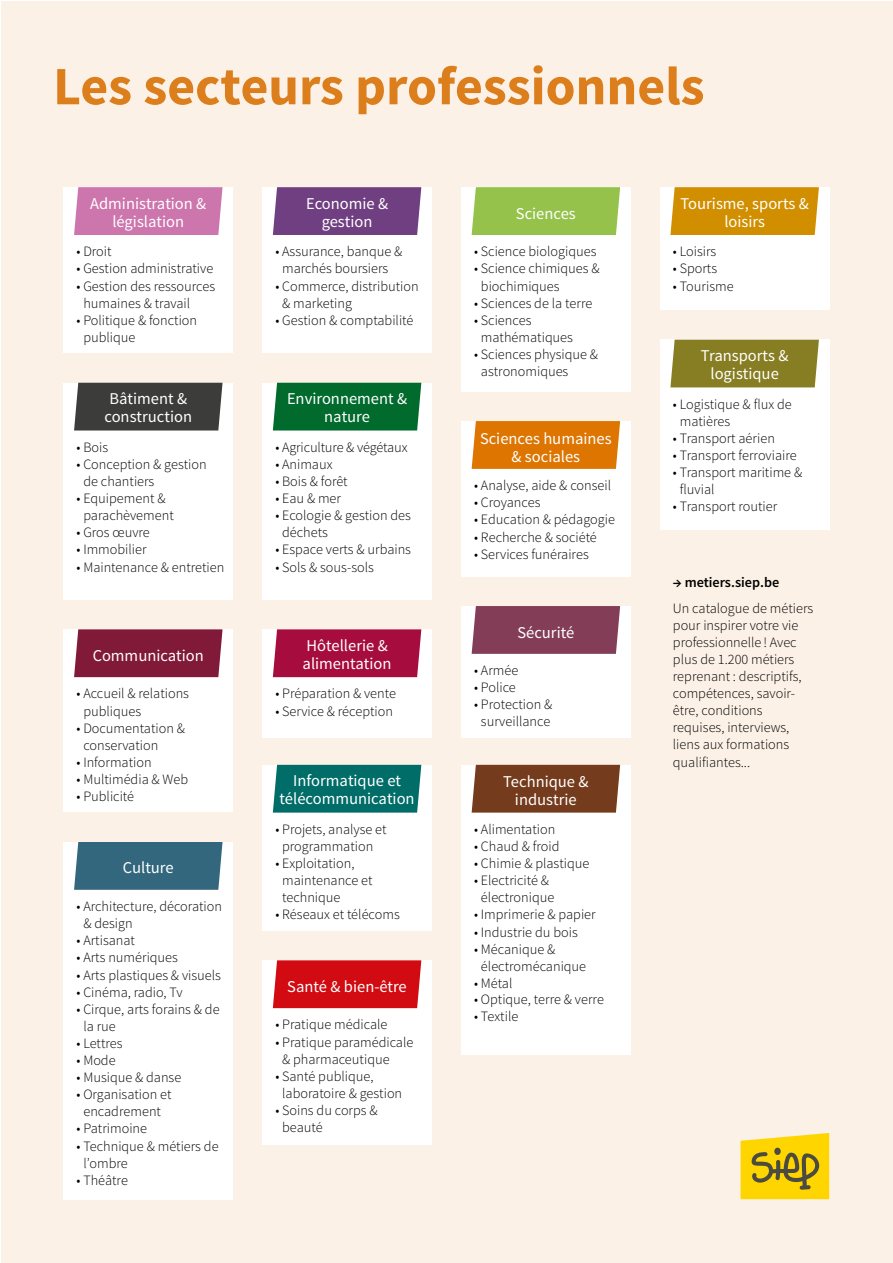
<style>
.page{position:relative;width:893px;height:1263px;background:#fff}
.page>*{position:absolute;margin:0;border:0;box-sizing:border-box;transform-origin:0 0}
.t1{font:700 54px "Source Sans Pro";color:#db7e1b}
.t2{font:16.5px/18px "Source Sans Pro";color:#fff;text-align:center}
.t3{font:300 14.25px/17.1px "Source Sans Pro";color:#000}
.t4{font:600 14.25px "Source Sans Pro";color:#000}
</style>
<div class="page">
<div style="left:2px;top:1px;width:891px;height:1261px;background:#fbf1e6"></div>
<svg style="left:741px;top:1133px;width:88px;height:66px;background:#e0bf17"></svg>
<div style="left:774px;top:1148px;width:7px;height:7px;background:#4b4b3f;border-radius:50%"></div>
<div style="left:263px;top:383px;width:169px;height:217px;background:#fff"></div>
<div style="left:461px;top:187px;width:169px;height:204px;background:#fff"></div>
<div style="left:660px;top:187px;width:169px;height:123px;background:#fff"></div>
<div style="left:273px;top:383px;width:148px;height:47px;background:#006b2d"></div>
<div style="left:472px;top:187px;width:148px;height:48px;background:#94c24a"></div>
<div style="left:670px;top:187px;width:149px;height:48px;background:#d18f00"></div>
<div style="left:64px;top:187px;width:169px;height:166px;background:#fff"></div>
<div style="left:74px;top:187px;width:149px;height:48px;background:#cd75ad"></div>
<div style="left:64px;top:383px;width:169px;height:217px;background:#fff"></div>
<div style="left:74px;top:383px;width:149px;height:47px;background:#3c3c3b"></div>
<div style="left:64px;top:629px;width:169px;height:183px;background:#fff"></div>
<div style="left:74px;top:629px;width:149px;height:48px;background:#811939"></div>
<div style="left:64px;top:842px;width:169px;height:357px;background:#fff"></div>
<div style="left:74px;top:842px;width:149px;height:48px;background:#32677d"></div>
<div style="left:263px;top:765px;width:169px;height:165px;background:#fff"></div>
<div style="left:273px;top:765px;width:148px;height:48px;background:#006d68"></div>
<div style="left:263px;top:187px;width:169px;height:166px;background:#fff"></div>
<div style="left:273px;top:187px;width:148px;height:48px;background:#6f3f81"></div>
<div style="left:263px;top:629px;width:169px;height:109px;background:#fff"></div>
<div style="left:273px;top:629px;width:148px;height:48px;background:#a60d3e"></div>
<div style="left:263px;top:960px;width:169px;height:185px;background:#fff"></div>
<div style="left:273px;top:960px;width:148px;height:48px;background:#d20a11"></div>
<div style="left:461px;top:421px;width:169px;height:155px;background:#fff"></div>
<svg style="left:472px;top:421px;width:148px;height:48px;background:#dd7907"></svg>
<div style="left:461px;top:606px;width:169px;height:132px;background:#fff"></div>
<svg style="left:472px;top:606px;width:148px;height:48px;background:#86425a"></svg>
<div style="left:461px;top:765px;width:169px;height:289px;background:#fff"></div>
<div style="left:472px;top:765px;width:148px;height:48px;background:#743b1c"></div>
<div style="left:660px;top:340px;width:169px;height:190px;background:#fff"></div>
<div style="left:670px;top:340px;width:149px;height:47px;background:#877d23"></div>
<h1 class="t1" style="left:53px;top:52px;width:653px">Les secteurs professionnels</h1>
<p class="t2" style="left:90px;top:195px;width:118px">Administration &amp; législation</p>
<p class="t3" style="left:77px;top:243px;width:37px">• Droit</p>
<p class="t3" style="left:77px;top:260px;width:138px">• Gestion administrative</p>
<p class="t3" style="left:83px;top:277px;width:133px;text-indent:-7px">• Gestion des ressources humaines &amp; travail</p>
<p class="t3" style="left:83px;top:311px;width:115px;text-indent:-7px">• Politique &amp; fonction publique</p>
<p class="t2" style="left:105px;top:390px;width:89px">Bâtiment &amp; construction</p>
<p class="t3" style="left:77px;top:439px;width:33px">• Bois</p>
<p class="t3" style="left:83px;top:456px;width:125px;text-indent:-7px">• Conception &amp; gestion de chantiers</p>
<p class="t3" style="left:77px;top:490px;width:99px;text-align:center">• Equipement &amp; parachèvement</p>
<p class="t3" style="left:77px;top:524px;width:75px">• Gros œuvre</p>
<p class="t3" style="left:77px;top:541px;width:72px">• Immobilier</p>
<p class="t3" style="left:77px;top:558px;width:149px">• Maintenance &amp; entretien</p>
<p class="t2" style="left:93px;top:647px;width:113px">Communication</p>
<p class="t3" style="left:83px;top:685px;width:107px;text-indent:-7px">• Accueil &amp; relations publiques</p>
<p class="t3" style="left:83px;top:719px;width:103px;text-indent:-7px">• Documentation &amp; conservation</p>
<p class="t3" style="left:77px;top:754px;width:77px">• Information</p>
<p class="t3" style="left:77px;top:771px;width:113px">• Multimédia &amp; Web</p>
<p class="t3" style="left:77px;top:788px;width:59px">• Publicité</p>
<p class="t2" style="left:123px;top:859px;width:52px">Culture</p>
<p class="t3" style="left:83px;top:898px;width:140px;text-indent:-7px">• Architecture, décoration &amp; design</p>
<p class="t3" style="left:77px;top:932px;width:60px">• Artisanat</p>
<p class="t3" style="left:77px;top:949px;width:103px">• Arts numériques</p>
<p class="t3" style="left:77px;top:966px;width:146px">• Arts plastiques &amp; visuels</p>
<p class="t3" style="left:77px;top:983px;width:107px">• Cinéma, radio, Tv</p>
<p class="t3" style="left:83px;top:1000px;width:138px;text-indent:-7px">• Cirque, arts forains &amp; de la rue</p>
<p class="t3" style="left:77px;top:1035px;width:48px">• Lettres</p>
<p class="t3" style="left:77px;top:1052px;width:41px">• Mode</p>
<p class="t3" style="left:77px;top:1069px;width:106px">• Musique &amp; danse</p>
<p class="t3" style="left:77px;top:1086px;width:97px;text-align:center">• Organisation et encadrement</p>
<p class="t3" style="left:77px;top:1120px;width:72px">• Patrimoine</p>
<p class="t3" style="left:83px;top:1137px;width:137px;text-indent:-7px">• Technique &amp; métiers de l’ombre</p>
<p class="t3" style="left:77px;top:1171px;width:53px">• Théâtre</p>
<p class="t2" style="left:306px;top:195px;width:84px">Economie &amp; gestion</p>
<p class="t3" style="left:275px;top:243px;width:129px;text-align:center">• Assurance, banque &amp; marchés boursiers</p>
<p class="t3" style="left:282px;top:277px;width:138px;text-indent:-7px">• Commerce, distribution &amp; marketing</p>
<p class="t3" style="left:275px;top:311px;width:140px">• Gestion &amp; comptabilité</p>
<p class="t2" style="left:287px;top:390px;width:122px">Environnement &amp; nature</p>
<p class="t3" style="left:275px;top:439px;width:134px">• Agriculture &amp; végétaux</p>
<p class="t3" style="left:275px;top:456px;width:59px">• Animaux</p>
<p class="t3" style="left:275px;top:473px;width:74px">• Bois &amp; forêt</p>
<p class="t3" style="left:275px;top:490px;width:67px">• Eau &amp; mer</p>
<p class="t3" style="left:282px;top:507px;width:130px;text-indent:-7px">• Ecologie &amp; gestion des déchets</p>
<p class="t3" style="left:275px;top:541px;width:137px">• Espace verts &amp; urbains</p>
<p class="t3" style="left:275px;top:558px;width:100px">• Sols &amp; sous-sols</p>
<p class="t2" style="left:303px;top:637px;width:91px;text-align:left">Hôtellerie &amp; alimentation</p>
<p class="t3" style="left:275px;top:685px;width:122px">• Préparation &amp; vente</p>
<p class="t3" style="left:275px;top:702px;width:119px">• Service &amp; réception</p>
<p class="t2" style="left:280px;top:772px;width:137px">Informatique et télécommunication</p>
<p class="t3" style="left:275px;top:821px;width:113px;text-align:center">• Projets, analyse et programmation</p>
<p class="t3" style="left:282px;top:855px;width:92px;text-indent:-7px">• Exploitation, maintenance et technique</p>
<p class="t3" style="left:275px;top:906px;width:126px">• Réseaux et télécoms</p>
<p class="t2" style="left:287px;top:978px;width:121px">Santé &amp; bien-être</p>
<p class="t3" style="left:275px;top:1016px;width:114px">• Pratique médicale</p>
<p class="t3" style="left:282px;top:1033px;width:133px;text-indent:-7px">• Pratique paramédicale &amp; pharmaceutique</p>
<p class="t3" style="left:282px;top:1067px;width:122px;text-indent:-7px">• Santé publique, laboratoire &amp; gestion</p>
<p class="t3" style="left:282px;top:1102px;width:97px;text-indent:-7px">• Soins du corps &amp; beauté</p>
<p class="t2" style="left:516px;top:204px;width:61px">Sciences</p>
<p class="t2" style="left:680px;top:195px;width:130px">Tourisme, sports &amp; loisirs</p>
<p class="t3" style="left:474px;top:243px;width:124px">• Science biologiques</p>
<p class="t3" style="left:481px;top:260px;width:120px;text-indent:-7px">• Science chimiques &amp; biochimiques</p>
<p class="t3" style="left:474px;top:294px;width:120px">• Sciences de la terre</p>
<p class="t3" style="left:481px;top:311px;width:94px;text-indent:-7px">• Sciences mathématiques</p>
<p class="t3" style="left:481px;top:346px;width:119px;text-indent:-7px">• Sciences physique &amp; astronomiques</p>
<p class="t2" style="left:480px;top:429px;width:133px">Sciences humaines &amp; sociales</p>
<p class="t3" style="left:474px;top:477px;width:138px">• Analyse, aide &amp; conseil</p>
<p class="t3" style="left:474px;top:494px;width:68px">• Croyances</p>
<p class="t3" style="left:474px;top:511px;width:142px">• Education &amp; pédagogie</p>
<p class="t3" style="left:474px;top:528px;width:124px">• Recherche &amp; société</p>
<p class="t3" style="left:474px;top:545px;width:116px">• Services funéraires</p>
<p class="t2" style="left:517px;top:623px;width:58px">Sécurité</p>
<p class="t3" style="left:474px;top:662px;width:46px">• Armée</p>
<p class="t3" style="left:474px;top:679px;width:43px">• Police</p>
<p class="t3" style="left:474px;top:696px;width:80px;text-align:center">• Protection &amp; surveillance</p>
<p class="t2" style="left:503px;top:773px;width:87px">Technique &amp; industrie</p>
<p class="t3" style="left:474px;top:821px;width:83px">• Alimentation</p>
<p class="t3" style="left:474px;top:838px;width:87px">• Chaud &amp; froid</p>
<p class="t3" style="left:474px;top:855px;width:117px">• Chimie &amp; plastique</p>
<p class="t3" style="left:474px;top:872px;width:82px;text-align:center">• Electricité &amp; électronique</p>
<p class="t3" style="left:474px;top:906px;width:123px">• Imprimerie &amp; papier</p>
<p class="t3" style="left:474px;top:923px;width:105px">• Industrie du bois</p>
<p class="t3" style="left:481px;top:940px;width:107px;text-indent:-7px">• Mécanique &amp; électromécanique</p>
<p class="t3" style="left:474px;top:975px;width:40px">• Métal</p>
<p class="t3" style="left:474px;top:991px;width:131px">• Optique, terre &amp; verre</p>
<p class="t3" style="left:474px;top:1008px;width:46px">• Textile</p>
<p class="t3" style="left:673px;top:243px;width:45px">• Loisirs</p>
<p class="t3" style="left:673px;top:260px;width:46px">• Sports</p>
<p class="t3" style="left:673px;top:277px;width:62px">• Tourisme</p>
<p class="t2" style="left:701px;top:347px;width:89px">Transports &amp; logistique</p>
<p class="t3" style="left:680px;top:396px;width:114px;text-indent:-7px">• Logistique &amp; flux de matières</p>
<p class="t3" style="left:673px;top:430px;width:104px">• Transport aérien</p>
<p class="t3" style="left:673px;top:447px;width:125px">• Transport ferroviaire</p>
<p class="t3" style="left:680px;top:464px;width:124px;text-indent:-7px">• Transport maritime &amp; fluvial</p>
<p class="t3" style="left:673px;top:498px;width:106px">• Transport routier</p>
<p class="t4" style="left:673px;top:573px;width:108px">→ metiers.siep.be</p>
<p class="t3" style="left:673px;top:599px;width:142px">Un catalogue de métiers pour inspirer votre vie professionnelle ! Avec plus de 1.200 métiers reprenant : descriptifs, compétences, savoir&shy;être, conditions requises, interviews, liens aux formations qualifiantes...</p>
</div>
